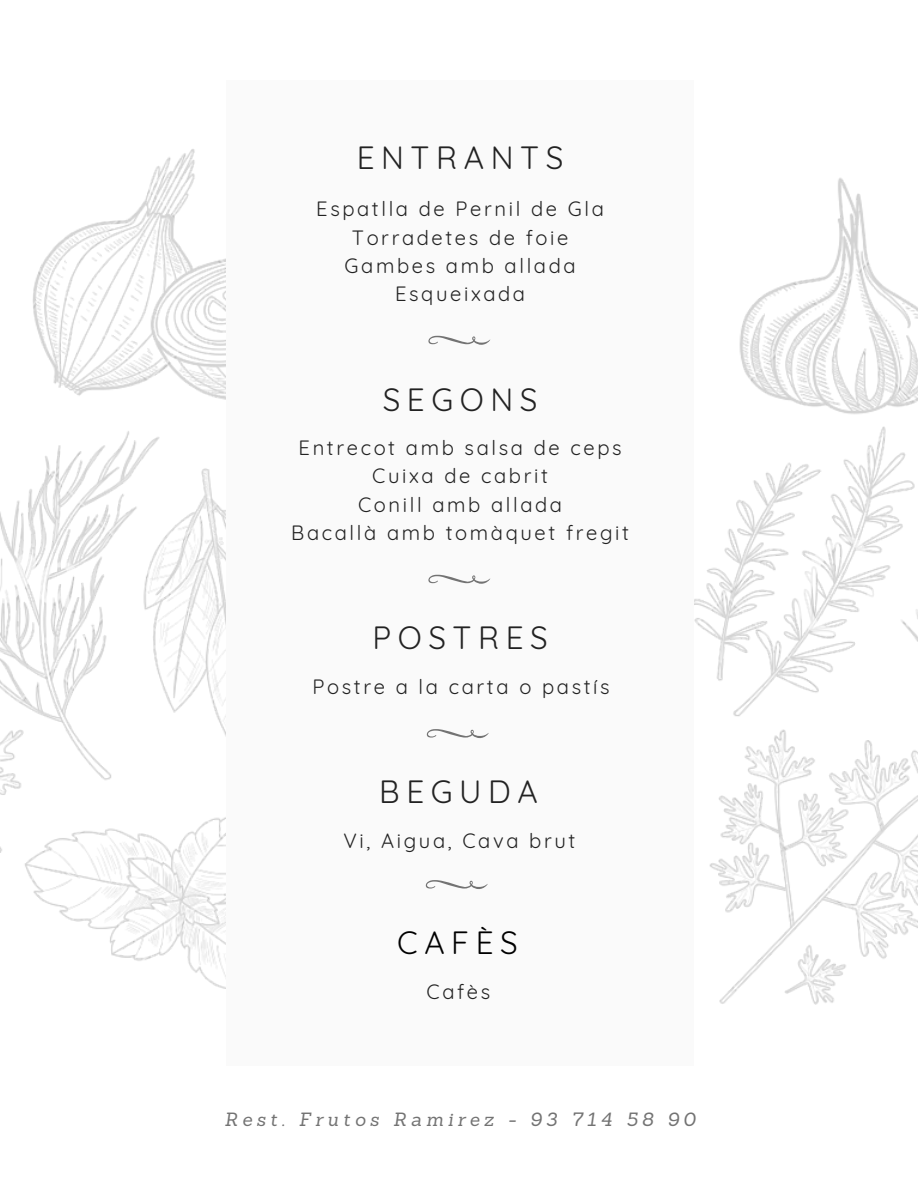
<style>
.page{position:relative;width:918px;height:1188px;background:#fff}
.page>*{position:absolute;margin:0;border:0;box-sizing:border-box;transform-origin:0 0}
.t1{font:31.35px "Quicksand";letter-spacing:.21em;color:#222}
.t2{font:31.35px "Quicksand";letter-spacing:.21em;color:#000}
.t3{font:20.25px/28.2px "Quicksand";letter-spacing:.13em;color:#222;text-align:center}
.t4{font:italic 18.75px "Sanchez";letter-spacing:.23em;color:#737373}
</style>
<div class="page">
<img style="left:694px;top:178px;width:224px;height:827px">
<img style="left:0;top:149px;width:226px;height:840px">
<div style="left:226px;top:422px;width:467px;height:643px;background:#fafafa"></div>
<div style="left:226px;top:81px;width:467px;height:643px;background:#fafafa"></div>
<svg style="left:428px;top:336px;width:62px;height:9px"></svg>
<svg style="left:428px;top:575px;width:62px;height:9px"></svg>
<svg style="left:427px;top:729px;width:62px;height:9px"></svg>
<svg style="left:426px;top:880px;width:62px;height:9px"></svg>
<h1 class="t1" style="left:357px;top:137px;width:208px">ENTRANTS</h1>
<p class="t3" style="left:316px;top:195px;width:289px">Espatlla de Pernil de Gla<br>Torradetes de foie<br>Gambes amb allada<br>Esqueixada</p>
<h1 class="t1" style="left:383px;top:380px;width:156px">SEGONS</h1>
<p class="t3" style="left:291px;top:434px;width:339px">Entrecot amb salsa de ceps<br>Cuixa de cabrit<br>Conill amb allada<br>Bacallà amb tomàquet fregit</p>
<h1 class="t1" style="left:372px;top:617px;width:177px">POSTRES</h1>
<p class="t3" style="left:313px;top:672px;width:299px">Postre a la carta o pastís</p>
<h1 class="t1" style="left:379px;top:772px;width:160px">BEGUDA</h1>
<p class="t3" style="left:344px;top:827px;width:233px">Vi, Aigua, Cava brut</p>
<h1 class="t2" style="left:397px;top:923px;width:122px">CAFÈS</h1>
<p class="t3" style="left:427px;top:978px;width:65px">Cafès</p>
<p class="t4" style="left:225px;top:1107px;width:472px">Rest. Frutos Ramirez - 93 714 58 90</p>
</div>
